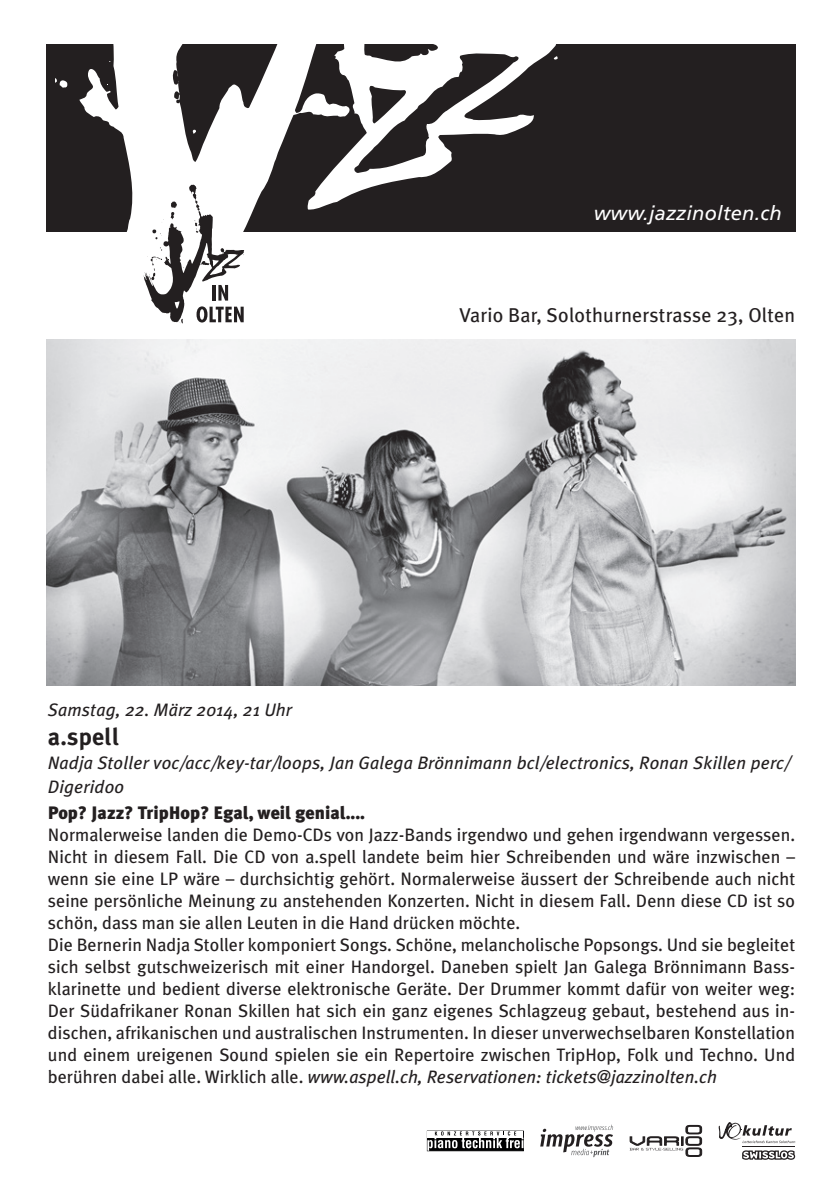
<style>
.page{position:relative;width:840px;height:1191px;background:#fff}
.page>*{position:absolute;margin:0;border:0;box-sizing:border-box;transform-origin:0 0}
.t1{font:700 24px "Meta Plus";letter-spacing:.01em;color:#231f20}
.t2{font:20px "Meta Plus";letter-spacing:.01em;color:#231f20}
.t3{font:italic 20px "Frutiger";letter-spacing:.01em;color:#fff}
.t4{font:18px/22px "Meta Plus";color:#231f20}
.t5{font:italic 18px/24px "Meta Plus";letter-spacing:.01em;color:#231f20}
.t6{font:900 18px "Meta Plus";color:#231f20}
.s1{font-style:italic}
</style>
<div class="page">
<div style="left:46px;top:44px;width:748px;height:187px;background:#231f20"></div>
<svg style="left:55px;top:44px;width:503px;height:188px"></svg>
<svg style="left:143px;top:185px;width:101px;height:138px"></svg>
<img style="left:46px;top:339px;width:748px;height:346px">
<svg style="left:427px;top:1130px;width:96px;height:21px"></svg>
<svg style="left:427px;top:1131px;width:96px;height:19px"></svg>
<svg style="left:629px;top:1124px;width:73px;height:33px"></svg>
<hr style="left:741px;top:1146px;width:53px;height:1px;background:#231f20">
<svg style="left:718px;top:1122px;width:76px;height:21px"></svg>
<svg style="left:742px;top:1150px;width:52px;height:9px"></svg>
<svg style="left:540px;top:1124px;width:72px;height:33px"></svg>
<p class="t3" style="left:593px;top:201px;width:189px">www.jazzinolten.ch</p>
<p class="t2" style="left:459px;top:304px;width:337px">Vario Bar, Solothurnerstrasse 23, Olten</p>
<p class="t5" style="left:48px;top:698px;width:245px">Samstag, 22. März 2014, 21 Uhr</p>
<h1 class="t1" style="left:48px;top:722px;width:73px">a.spell</h1>
<p class="t5" style="left:48px;top:750px;width:743px">Nadja Stoller voc/acc/key-tar/loops, Jan Galega Brönnimann bcl/electronics, Ronan Skillen perc/<br>Digeridoo</p>
<p class="t6" style="left:48px;top:801px;width:318px">Pop? Jazz? TripHop? Egal, weil genial....</p>
<p class="t4" style="left:48px;top:823px;width:748px">Normalerweise landen die Demo-CDs von Jazz-Bands irgendwo und gehen irgendwann vergessen.<br>Nicht in diesem Fall. Die CD von a.spell landete beim hier Schreibenden und wäre inzwischen – wenn sie eine LP wäre – durchsichtig gehört. Normalerweise äussert der Schreibende auch nicht seine persönliche Meinung zu anstehenden Konzerten. Nicht in diesem Fall. Denn diese CD ist so schön, dass man sie allen Leuten in die Hand drücken möchte.<br>Die Bernerin Nadja Stoller komponiert Songs. Schöne, melancholische Popsongs. Und sie begleitet sich selbst gutschweizerisch mit einer Handorgel. Daneben spielt Jan Galega Brönnimann Bass&shy;klarinette und bedient diverse elektronische Geräte. Der Drummer kommt dafür von weiter weg:<br>Der Südafrikaner Ronan Skillen hat sich ein ganz eigenes Schlagzeug gebaut, bestehend aus in&shy;dischen, afrikanischen und australischen Instrumenten. In dieser unverwechselbaren Konstellation und einem ureigenen Sound spielen sie ein Repertoire zwischen TripHop, Folk und Techno. Und berühren dabei alle. Wirklich alle. <span class="s1">www.aspell.ch, Reservationen: tickets@jazzinolten.ch</span></p>
</div>
